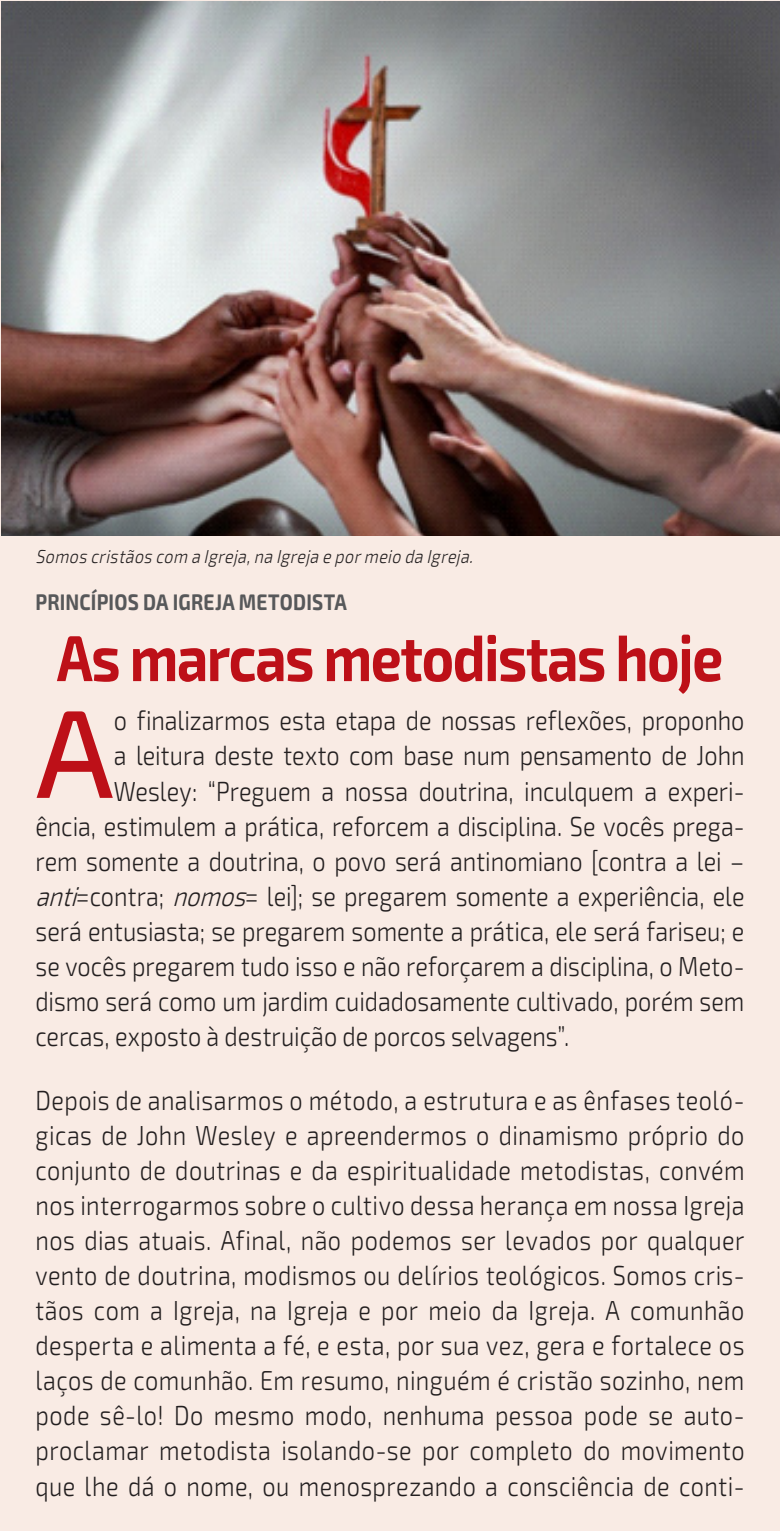
<style>
.page{position:relative;width:780px;height:1531px;background:#f9ebe4}
.page>*{position:absolute;margin:0;border:0;box-sizing:border-box;transform-origin:0 0}
.Texto_12_Capitular{font:500 125.25px "Exo 2";color:#bd1018}
.Manchete{font:700 65px "Exo 2";letter-spacing:-.025em;color:#bd1018;scale:.85 1}
.Texto_12{font:300 27.5px/35px "Exo 2";letter-spacing:.02em;color:#231f20;text-align:justify;scale:.85 1}
.Texto_12_Capitular-2{font:300 27.5px "Exo 2";color:#231f20;scale:.85 1}
.Chapéu{font:700 22.5px "Exo 2";letter-spacing:.01em;color:#57585a;scale:.85 1}
.Legenda_Foto{font:italic 300 18.75px "Exo 2";color:#231f20;scale:.85 1}
.s1{font-style:italic}
</style>
<div class="page">
<img style="left:1px;top:1px;width:779px;height:535px">
<p class="Legenda_Foto" style="left:35px;top:546px;width:521px">Somoscristãoscom a Igreja,na Igreja e pormeio da Igreja.</p>
<p class="Chapéu" style="left:35px;top:588px;width:368px">PRINCÍPIOS DA IGREJA METODISTA</p>
<p class="Manchete" style="left:57px;top:619px;width:785px">As marcas metodistas hoje</p>
<p class="Texto_12_Capitular" style="left:35px;top:680px;width:80px">A</p>
<p class="Texto_12_Capitular-2" style="left:114px;top:705px;width:743px">o finalizarmos esta etapa de nossas reflexões, proponho</p>
<p class="Texto_12_Capitular-2" style="left:114px;top:740px;width:743px">a leitura deste texto com base num pensamento de John</p>
<p class="Texto_12_Capitular-2" style="left:114px;top:775px;width:743px">Wesley: “Preguem a nossa doutrina, inculquem a experi-</p>
<p class="Texto_12_Capitular-2" style="left:35px;top:810px;width:835px">ência, estimulem a prática, reforcem a disciplina. Se vocês prega-</p>
<p class="Texto_12_Capitular-2" style="left:35px;top:845px;width:835px">rem somente a doutrina, o povo será antinomiano [contra a lei –</p>
<p class="Texto_12_Capitular-2" style="left:35px;top:880px;width:835px"><span class="s1">anti</span>=contra; <span class="s1">nomos</span>= lei]; se pregarem somente a experiência, ele</p>
<p class="Texto_12_Capitular-2" style="left:35px;top:915px;width:835px">será entusiasta; se pregarem somente a prática, ele será fariseu; e</p>
<p class="Texto_12_Capitular-2" style="left:35px;top:950px;width:835px">se vocês pregarem tudo isso e não reforçarem a disciplina, o Meto-</p>
<p class="Texto_12_Capitular-2" style="left:35px;top:985px;width:835px">dismo será como um jardim cuidadosamente cultivado, porém sem</p>
<p class="Texto_12_Capitular-2" style="left:35px;top:1020px;width:629px">cercas, exposto à destruição de porcos selvagens”.</p>
<p class="Texto_12" style="left:35px;top:1083px;width:835px">Depois de analisarmos o método, a estrutura e as ênfases teoló&shy;gicas de John Wesley e apreendermos o dinamismo próprio do conjunto de doutrinas e da espiritualidade metodistas, convém nos interrogarmos sobre o cultivo dessa herança em nossa Igreja nos dias atuais. Afinal, não podemos ser levados por qualquer vento de doutrina, modismos ou delírios teológicos. Somos cris&shy;tãos com a Igreja, na Igreja e por meio da Igreja. A comunhão desperta e alimenta a fé, e esta, por sua vez, gera e fortalece os laços de comunhão. Em resumo, ninguém é cristão sozinho, nem pode sê-lo! Do mesmo modo, nenhuma pessoa pode se auto&shy;proclamar metodista isolando-se por completo do movimento que lhe dá o nome, ou menosprezando a consciência de conti-</p>
</div>
